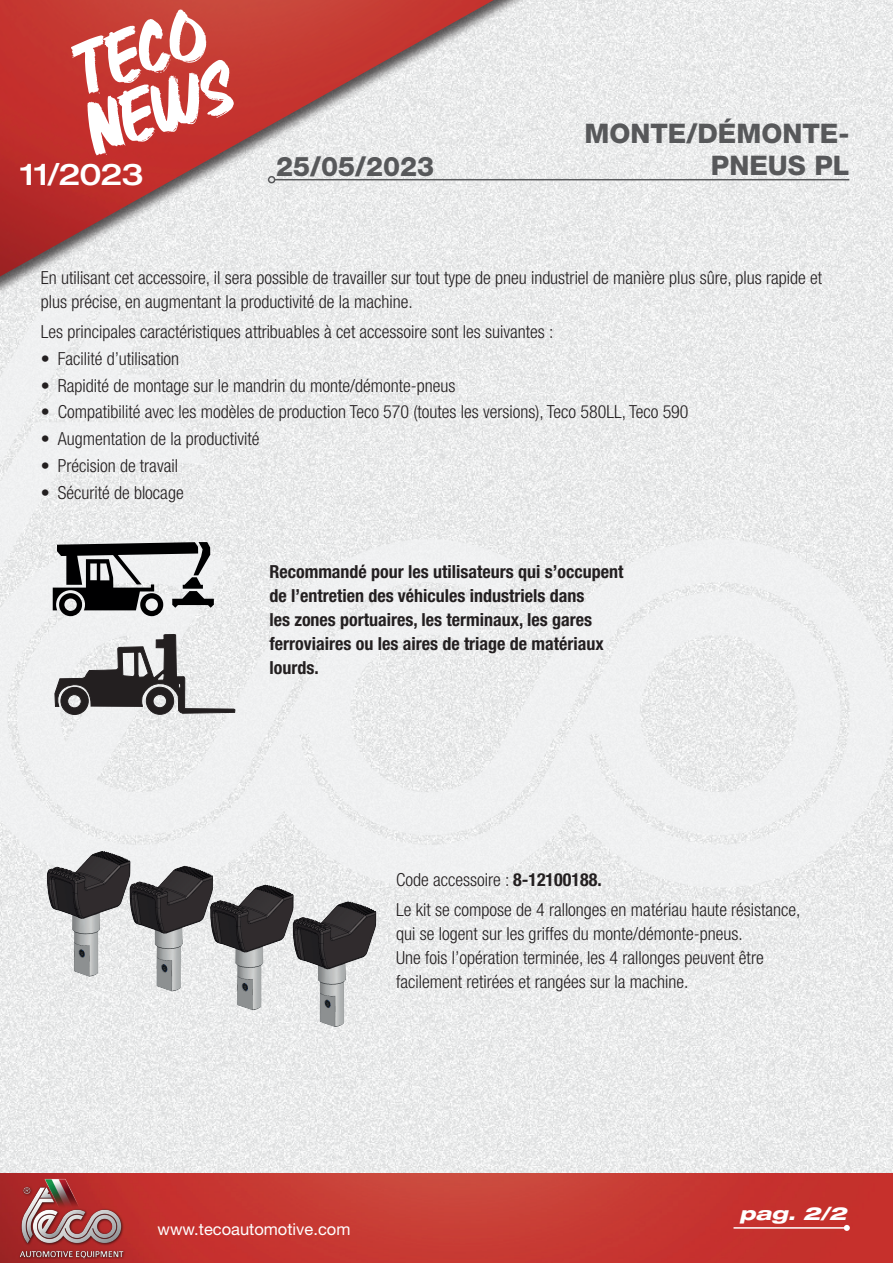
<style>
.page{position:relative;width:893px;height:1263px;background:#fff}
.page>*{position:absolute;margin:0;border:0;box-sizing:border-box;transform-origin:0 0}
.t1{font:500 expanded 30px "Helvetica Neue LT Std";letter-spacing:-.04em;color:#fff}
.t2{font:800 27px/32.4px "Helvetica Neue LT Std";color:#57585a;text-align:right}
.t3{font:300 condensed 18px/24px "Helvetica Neue";color:#231f20}
.t4{font:700 condensed 18px/24px "Helvetica Neue LT Std";color:#231f20}
.t5{font:italic 800 expanded 18px "Helvetica Neue LT Std";color:#fff;scale:1.09 1}
.t6{font:16.5px "Helvetica Neue LT Std";color:#fff}
.s1{font-family:"Helvetica Neue LT Std";font-weight:700}
</style>
<div class="page">
<img style="left:0;top:888px;width:893px;height:285px">
<svg style="left:0;top:415px;width:893px;height:473px;fill:#eeeff0"></svg>
<img style="left:0;top:1173px;width:893px;height:90px">
<img style="left:18px;top:1176px;width:155px;height:83px">
<hr style="left:733px;top:1227px;width:114px;height:2px;background:#fff">
<svg style="left:844px;top:1225px;width:6px;height:6px"></svg>
<div style="left:0;top:0;width:893px;height:415px;background:#231f20;opacity:.75"></div>
<img style="left:0;top:0;width:893px;height:401px">
<hr style="left:275px;top:179px;width:574px;height:1px;background:#57585a">
<div style="left:268px;top:176px;width:7px;height:7px;border:2px solid #57585a;border-radius:50%"></div>
<svg style="left:70px;top:9px;width:164px;height:146px"></svg>
<img style="left:42px;top:839px;width:338px;height:193px">
<svg style="left:53px;top:542px;width:161px;height:74px"></svg>
<svg style="left:55px;top:634px;width:180px;height:81px"></svg>
<h1 class="t1" style="left:20px;top:155px;width:125px">11/2023</h1>
<h2 class="t2" style="left:276px;top:150px;width:160px">25/05/2023</h2>
<h2 class="t2" style="left:584px;top:117px;width:266px">MONTE/DÉMONTE-<br>PNEUS PL</h2>
<p class="t3" style="left:41px;top:265px;width:783px">En utilisant cet accessoire, il sera possible de travailler sur tout type de pneu industriel de manière plus sûre, plus rapide et plus précise, en augmentant la productivité de la machine.</p>
<p class="t3" style="left:41px;top:319px;width:514px">Les principales caractéristiques attribuables à cet accessoire sont les suivantes :</p>
<p class="t3" style="left:41px;top:346px;width:140px">• Facilité d’utilisation</p>
<p class="t3" style="left:41px;top:373px;width:416px">• Rapidité de montage sur le mandrin du monte/démonte-pneus</p>
<p class="t3" style="left:41px;top:400px;width:649px">• Compatibilité avec les modèles de production Teco 570 (toutes les versions), Teco 580LL, Teco 590</p>
<p class="t3" style="left:41px;top:426px;width:220px">• Augmentation de la productivité</p>
<p class="t3" style="left:41px;top:453px;width:139px">• Précision de travail</p>
<p class="t3" style="left:41px;top:480px;width:144px">• Sécurité de blocage</p>
<p class="t4" style="left:269px;top:560px;width:356px">Recommandé pour les utilisateurs qui s’occupent de l’entretien des véhicules industriels dans<br>les zones portuaires, les terminaux, les gares ferroviaires ou les aires de triage de matériaux lourds.</p>
<p class="t3" style="left:396px;top:864px;width:406px;line-height:30.5px">Code accessoire : <span class="s1">8-12100188.<br></span>Le kit se compose de 4 rallonges en matériau haute résistance,</p>
<p class="t3" style="left:396px;top:922px;width:369px">qui se logent sur les griffes du monte/démonte-pneus.<br>Une fois l’opération terminée, les 4 rallonges peuvent être facilement retirées et rangées sur la machine.</p>
<p class="t6" style="left:158px;top:1219px;width:194px">www.tecoautomotive.com</p>
<p class="t5" style="left:740px;top:1202px;width:100px">pag. 2/2</p>
</div>
